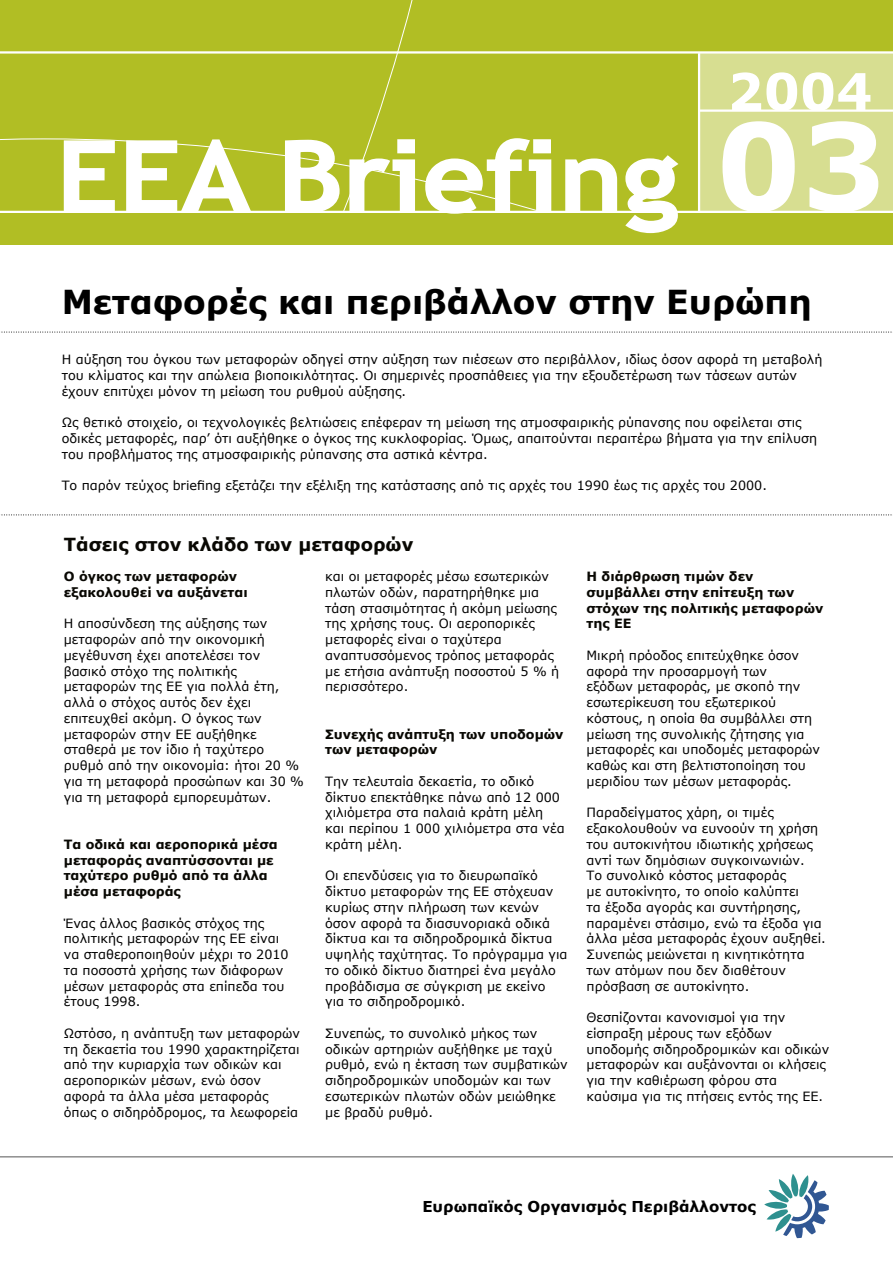
<style>
.page{position:relative;width:893px;height:1263px;background:#fff}
.page>*{position:absolute;margin:0;border:0;box-sizing:border-box;transform-origin:0 0}
.t1{font:700 120px "Verdana";color:#fff}
.t2{font:700 51px "Verdana";color:#fff}
.t3{font:700 33px "Verdana";color:#000}
.Heading{font:700 18px "Verdana";color:#090803}
.Logotype{font:700 15px "Verdana";color:#000}
.Text{font:12.75px/15.8px "Verdana";color:#000}
.SubHeading{font:700 12.75px/15.8px "Verdana";color:#090803}
</style>
<div class="page">
<svg style="left:764px;top:1174px;width:65px;height:64px"></svg>
<div style="left:0;top:0;width:893px;height:244px;background:#b1be24"></div>
<svg style="left:0;top:0;width:893px;height:211px"></svg>
<hr style="left:0;top:211px;width:893px;height:2px;background:#fff">
<hr style="left:698px;top:53px;width:2px;height:159px;background:#fff">
<hr style="left:699px;top:109px;width:194px;height:3px;background:#fff">
<hr style="left:0;top:51px;width:893px;height:3px;background:#fff">
<svg style="left:63px;top:140px;width:53px;height:71px"></svg>
<svg style="left:125px;top:139px;width:128px;height:72px"></svg>
<svg style="left:284px;top:139px;width:56px;height:72px"></svg>
<svg style="left:349px;top:158px;width:67px;height:53px"></svg>
<svg style="left:424px;top:135px;width:128px;height:79px"></svg>
<svg style="left:564px;top:158px;width:54px;height:53px"></svg>
<svg style="left:624px;top:153px;width:55px;height:81px"></svg>
<div style="left:398px;top:140px;width:16px;height:13px;background:#fff"></div>
<div style="left:397px;top:139px;width:18px;height:14px;border:2px solid #fff"></div>
<div style="left:534px;top:140px;width:16px;height:13px;background:#fff"></div>
<div style="left:533px;top:139px;width:18px;height:14px;border:2px solid #fff"></div>
<hr style="left:0;top:1156px;width:893px;height:1px;background:#565656">
<svg style="left:1px;top:332px;width:891px;height:1px"></svg>
<svg style="left:1px;top:514px;width:891px;height:1px"></svg>
<p class="t2" style="left:727px;top:59px;width:147px">2004</p>
<p class="t1" style="left:716px;top:90px;width:172px">03</p>
<p class="t3" style="left:62px;top:281px;width:752px">Μεταφορές και περιβάλλον στην Ευρώπη</p>
<p class="Text" style="left:62px;top:351px;width:762px">Η αύξηση του όγκου των μεταφορών οδηγεί στην αύξηση των πιέσεων στο περιβάλλον, ιδίως όσον αφορά τη μεταβολή του κλίματος και την απώλεια βιοποικιλότητας. Οι σημερινές προσπάθειες για την εξουδετέρωση των τάσεων αυτών έχουν επιτύχει μόνον τη μείωση του ρυθμού αύξησης.</p>
<p class="Text" style="left:62px;top:414px;width:757px">Ως θετικό στοιχείο, οι τεχνολογικές βελτιώσεις επέφεραν τη μείωση της ατμοσφαιρικής ρύπανσης που οφείλεται στις οδικές μεταφορές, παρ’ ότι αυξήθηκε ο όγκος της κυκλοφορίας. Όμως, απαιτούνται περαιτέρω βήματα για την επίλυση του προβλήματος της ατμοσφαιρικής ρύπανσης στα αστικά κέντρα.</p>
<p class="Text" style="left:62px;top:477px;width:707px">Το παρόν τεύχος briefing εξετάζει την εξέλιξη της κατάστασης από τις αρχές του 1990 έως τις αρχές του 2000.</p>
<p class="Heading" style="left:64px;top:533px;width:351px">Τάσεις στον κλάδο των μεταφορών</p>
<p class="SubHeading" style="left:64px;top:568px;width:185px">Ο όγκος των μεταφορών εξακολουθεί να αυξάνεται</p>
<p class="Text" style="left:64px;top:615px;width:242px">Η αποσύνδεση της αύξησης των μεταφορών από την οικονομική μεγέθυνση έχει αποτελέσει τον βασικό στόχο της πολιτικής μεταφορών της ΕΕ για πολλά έτη, αλλά ο στόχος αυτός δεν έχει επιτευχθεί ακόμη. Ο όγκος των μεταφορών στην ΕΕ αυξήθηκε σταθερά με τον ίδιο ή ταχύτερο ρυθμό από την οικονομία: ήτοι 20 % για τη μεταφορά προσώπων και 30 % για τη μεταφορά εμπορευμάτων.</p>
<p class="SubHeading" style="left:64px;top:836px;width:215px">Τα οδικά και αεροπορικά μέσα μεταφοράς αναπτύσσονται με ταχύτερο ρυθμό από τα άλλα μέσα μεταφοράς</p>
<p class="Text" style="left:64px;top:915px;width:226px">Ένας άλλος βασικός στόχος της πολιτικής μεταφορών της ΕΕ είναι να σταθεροποιηθούν μέχρι το 2010 τα ποσοστά χρήσης των διάφορων μέσων μεταφοράς στα επίπεδα του έτους 1998.</p>
<p class="Text" style="left:64px;top:1025px;width:238px">Ωστόσο, η ανάπτυξη των μεταφορών τη δεκαετία του 1990 χαρακτηρίζεται από την κυριαρχία των οδικών και αεροπορικών μέσων, ενώ όσον αφορά τα άλλα μέσα μεταφοράς όπως ο σιδηρόδρομος, τα λεωφορεία</p>
<p class="Text" style="left:325px;top:568px;width:236px">και οι μεταφορές μέσω εσωτερικών πλωτών οδών, παρατηρήθηκε μια τάση στασιμότητας ή ακόμη μείωσης της χρήσης τους. Οι αεροπορικές μεταφορές είναι ο ταχύτερα αναπτυσσόμενος τρόπος μεταφοράς με ετήσια ανάπτυξη ποσοστού 5 % ή περισσότερο.</p>
<p class="SubHeading" style="left:325px;top:726px;width:240px">Συνεχής ανάπτυξη των υποδομών των μεταφορών</p>
<p class="Text" style="left:325px;top:773px;width:241px">Την τελευταία δεκαετία, το οδικό δίκτυο επεκτάθηκε πάνω από 12 000 χιλιόμετρα στα παλαιά κράτη μέλη και περίπου 1 000 χιλιόμετρα στα νέα κράτη μέλη.</p>
<p class="Text" style="left:325px;top:867px;width:244px">Οι επενδύσεις για το διευρωπαϊκό δίκτυο μεταφορών της ΕΕ στόχευαν κυρίως στην πλήρωση των κενών όσον αφορά τα διασυνοριακά οδικά δίκτυα και τα σιδηροδρομικά δίκτυα υψηλής ταχύτητας. Το πρόγραμμα για το οδικό δίκτυο διατηρεί ένα μεγάλο προβάδισμα σε σύγκριση με εκείνο για το σιδηροδρομικό.</p>
<p class="Text" style="left:325px;top:1025px;width:244px">Συνεπώς, το συνολικό μήκος των οδικών αρτηριών αυξήθηκε με ταχύ ρυθμό, ενώ η έκταση των συμβατικών σιδηροδρομικών υποδομών και των εσωτερικών πλωτών οδών μειώθηκε με βραδύ ρυθμό.</p>
<p class="SubHeading" style="left:587px;top:568px;width:238px">Η διάρθρωση τιμών δεν συμβάλλει στην επίτευξη των στόχων της πολιτικής μεταφορών της ΕΕ</p>
<p class="Text" style="left:587px;top:647px;width:235px">Μικρή πρόοδος επιτεύχθηκε όσον αφορά την προσαρμογή των<br>εξόδων μεταφοράς, με σκοπό την εσωτερίκευση του εξωτερικού κόστους, η οποία θα συμβάλλει στη μείωση της συνολικής ζήτησης για μεταφορές και υποδομές μεταφορών καθώς και στη βελτιστοποίηση του μεριδίου των μέσων μεταφοράς.</p>
<p class="Text" style="left:587px;top:804px;width:241px">Παραδείγματος χάρη, οι τιμές εξακολουθούν να ευνοούν τη χρήση του αυτοκινήτου ιδιωτικής χρήσεως αντί των δημόσιων συγκοινωνιών.<br>Το συνολικό κόστος μεταφοράς<br>με αυτοκίνητο, το οποίο καλύπτει<br>τα έξοδα αγοράς και συντήρησης, παραμένει στάσιμο, ενώ τα έξοδα για άλλα μέσα μεταφοράς έχουν αυξηθεί.<br>Συνεπώς μειώνεται η κινητικότητα των ατόμων που δεν διαθέτουν πρόσβαση σε αυτοκίνητο.</p>
<p class="Text" style="left:587px;top:1009px;width:244px">Θεσπίζονται κανονισμοί για την είσπραξη μέρους των εξόδων υποδομής σιδηροδρομικών και οδικών μεταφορών και αυξάνονται οι κλήσεις για την καθιέρωση φόρου στα καύσιμα για τις πτήσεις εντός της ΕΕ.</p>
<p class="Logotype" style="left:422px;top:1197px;width:335px">Ευρωπαϊκός Οργανισμός Περιβάλλοντος</p>
</div>
